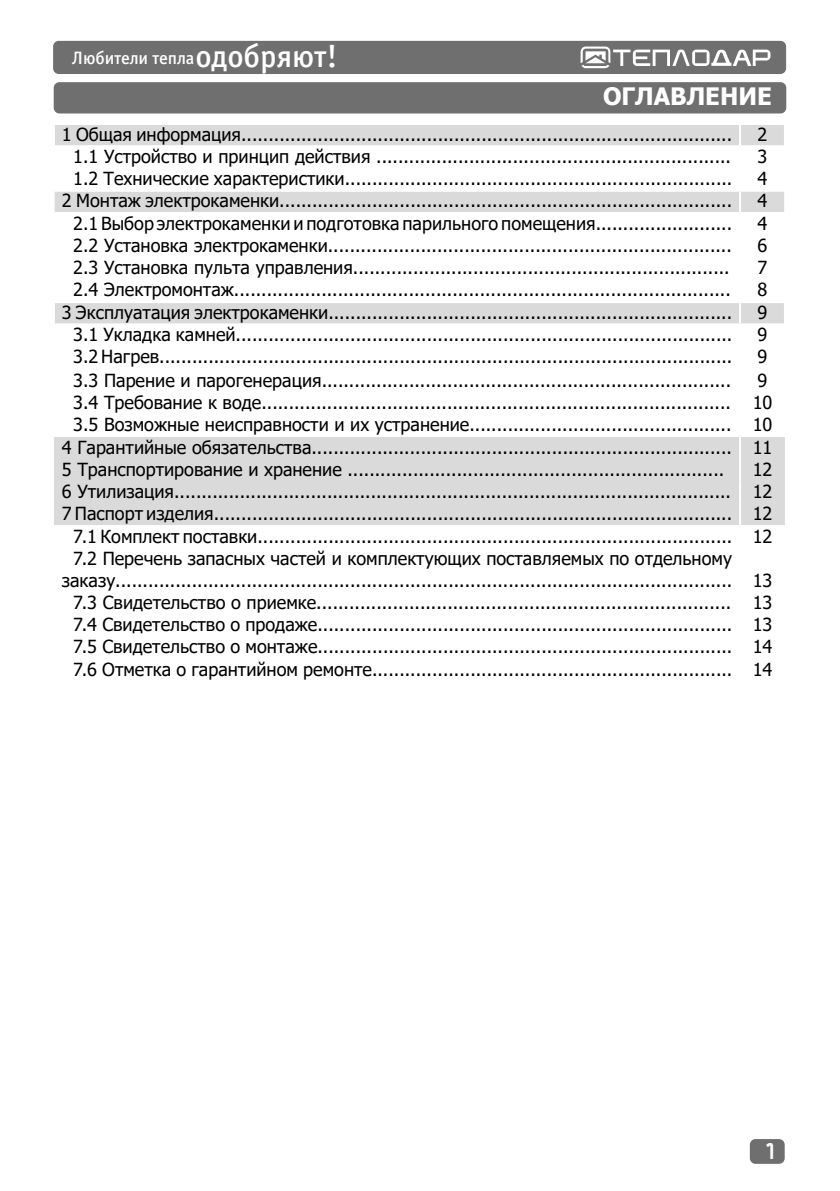
<style>
.page{position:relative;width:840px;height:1191px;background:#fff}
.page>*{position:absolute;margin:0;border:0;box-sizing:border-box;transform-origin:0 0}
.t1{font:700 24px "Tahoma";color:#fff}
.t2{font:18px "Tahoma";color:#000}
.t3{font:18px "Officina Sans Medium C";letter-spacing:-.005em;color:#fff}
.t4{font:16px "teplodar";color:#fff}
.s1{font-size:32px}
</style>
<div class="page">
<div style="left:749px;top:1139px;width:35px;height:24px;background:#706f6f;border-radius:6px"></div>
<div style="left:53px;top:41px;width:732px;height:33px;background:#706f6f;border-radius:6px"></div>
<svg style="left:580px;top:46px;width:190px;height:22px"></svg>
<div style="left:54px;top:82px;width:731px;height:31px;background:#706f6f;border-radius:6px"></div>
<svg style="left:55px;top:125px;width:728px;height:198px;fill:#dadada"></svg>
<svg style="left:55px;top:214px;width:683px;height:87px"></svg>
<svg style="left:740px;top:214px;width:43px;height:87px"></svg>
<div style="left:54px;top:437px;width:730px;height:88px;background:#dadada"></div>
<hr style="left:55px;top:145px;width:683px;height:2px;background:#fff">
<hr style="left:740px;top:145px;width:43px;height:2px;background:#fff">
<hr style="left:738px;top:125px;width:2px;height:21px;background:#fff">
<hr style="left:738px;top:146px;width:2px;height:21px;background:#fff">
<hr style="left:738px;top:169px;width:2px;height:21px;background:#fff">
<hr style="left:738px;top:437px;width:2px;height:22px;background:#fff">
<hr style="left:738px;top:459px;width:2px;height:22px;background:#fff">
<hr style="left:738px;top:504px;width:2px;height:21px;background:#fff">
<hr style="left:738px;top:214px;width:2px;height:20px;background:#fff">
<hr style="left:738px;top:236px;width:2px;height:20px;background:#fff">
<hr style="left:738px;top:258px;width:2px;height:21px;background:#fff">
<hr style="left:738px;top:281px;width:2px;height:20px;background:#fff">
<hr style="left:738px;top:481px;width:2px;height:23px;background:#fff">
<hr style="left:738px;top:192px;width:2px;height:20px;background:#fff">
<hr style="left:55px;top:167px;width:684px;height:2px;background:#fff">
<hr style="left:739px;top:167px;width:44px;height:2px;background:#fff">
<hr style="left:53px;top:190px;width:686px;height:2px;background:#fff">
<hr style="left:739px;top:190px;width:46px;height:2px;background:#fff">
<hr style="left:53px;top:212px;width:686px;height:2px;background:#fff">
<hr style="left:739px;top:212px;width:46px;height:2px;background:#fff">
<hr style="left:53px;top:234px;width:686px;height:2px;background:#fff">
<hr style="left:739px;top:234px;width:46px;height:2px;background:#fff">
<hr style="left:53px;top:256px;width:686px;height:2px;background:#fff">
<hr style="left:739px;top:256px;width:46px;height:2px;background:#fff">
<hr style="left:53px;top:279px;width:686px;height:2px;background:#fff">
<hr style="left:739px;top:279px;width:46px;height:2px;background:#fff">
<hr style="left:53px;top:301px;width:686px;height:2px;background:#fff">
<hr style="left:739px;top:301px;width:46px;height:2px;background:#fff">
<hr style="left:738px;top:303px;width:2px;height:20px;background:#fff">
<p class="t3" style="left:72px;top:48px;width:267px">Любители тепла<span class="s1">одобряют!</span></p>
<h1 class="t1" style="left:602px;top:79px;width:170px">ОГЛАВЛЕНИЕ</h1>
<p class="t2" style="left:62px;top:122px;width:671px">1 Общая информация..........................................................................................</p>
<p class="t2" style="left:757px;top:122px;width:11px">2</p>
<p class="t2" style="left:73px;top:144px;width:659px">1.1 Устройство и принцип действия .................................................................</p>
<p class="t2" style="left:757px;top:144px;width:11px">3</p>
<p class="t2" style="left:73px;top:166px;width:660px">1.2 Технические характеристики.......................................................................</p>
<p class="t2" style="left:757px;top:166px;width:11px">4</p>
<p class="t2" style="left:62px;top:189px;width:671px">2 Монтаж электрокаменки...................................................................................</p>
<p class="t2" style="left:757px;top:189px;width:11px">4</p>
<p class="t2" style="left:73px;top:211px;width:660px">2.1 Выбор электрокаменки и подготовка парильного помещения.........................</p>
<p class="t2" style="left:757px;top:211px;width:11px">4</p>
<p class="t2" style="left:73px;top:233px;width:659px">2.2 Установка электрокаменки..........................................................................</p>
<p class="t2" style="left:757px;top:233px;width:11px">6</p>
<p class="t2" style="left:73px;top:255px;width:657px">2.3 Установка пульта управления.....................................................................</p>
<p class="t2" style="left:757px;top:255px;width:11px">7</p>
<p class="t2" style="left:73px;top:278px;width:658px">2.4 Электромонтаж...........................................................................................</p>
<p class="t2" style="left:757px;top:278px;width:11px">8</p>
<p class="t2" style="left:62px;top:300px;width:671px">3 Эксплуатация электрокаменки..........................................................................</p>
<p class="t2" style="left:757px;top:300px;width:11px">9</p>
<p class="t2" style="left:73px;top:322px;width:660px">3.1 Укладка камней...........................................................................................</p>
<p class="t2" style="left:757px;top:322px;width:11px">9</p>
<p class="t2" style="left:73px;top:345px;width:660px">3.2 Нагрев.........................................................................................................</p>
<p class="t2" style="left:757px;top:345px;width:11px">9</p>
<p class="t2" style="left:73px;top:368px;width:659px">3.3 Парение и парогенерация...........................................................................</p>
<p class="t2" style="left:757px;top:368px;width:11px">9</p>
<p class="t2" style="left:73px;top:390px;width:700px">3.4 Требование к воде...................................................................................... 10</p>
<p class="t2" style="left:73px;top:412px;width:700px">3.5 Возможные неисправности и их устранение................................................ 10</p>
<p class="t2" style="left:62px;top:435px;width:711px">4 Гарантийные обязательства............................................................................. 11</p>
<p class="t2" style="left:62px;top:457px;width:663px">5 Транспортирование и хранение .....................................................................</p>
<p class="t2" style="left:752px;top:457px;width:21px">12</p>
<p class="t2" style="left:62px;top:479px;width:711px">6 Утилизация...................................................................................................... 12</p>
<p class="t2" style="left:62px;top:502px;width:711px">7 Паспорт изделия............................................................................................... 12</p>
<p class="t2" style="left:73px;top:524px;width:700px">7.1 Комплект поставки....................................................................................... 12</p>
<p class="t2" style="left:73px;top:546px;width:660px">7.2 Перечень запасных частей и комплектующих поставляемых по отдельному</p>
<p class="t2" style="left:62px;top:568px;width:711px">заказу................................................................................................................. 13</p>
<p class="t2" style="left:73px;top:590px;width:700px">7.3 Свидетельство о приемке............................................................................ 13</p>
<p class="t2" style="left:73px;top:612px;width:700px">7.4 Свидетельство о продаже............................................................................ 13</p>
<p class="t2" style="left:73px;top:634px;width:700px">7.5 Свидетельство о монтаже............................................................................ 14</p>
<p class="t2" style="left:73px;top:657px;width:700px">7.6 Отметка о гарантийном ремонте.................................................................. 14</p>
<p class="t4" style="left:762px;top:1144px;width:13px">1</p>
</div>
